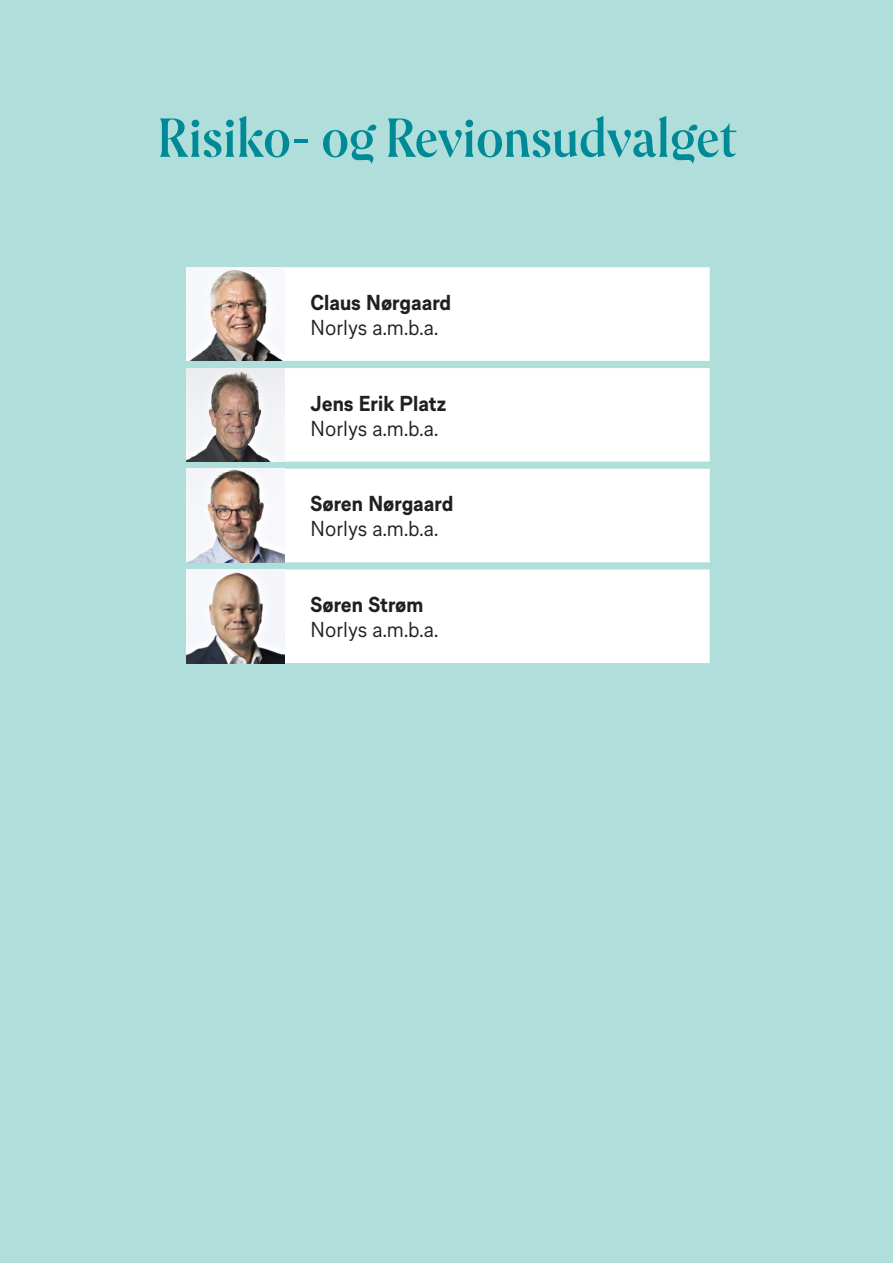
<style>
.page{position:relative;width:893px;height:1263px;background:#afdedb}
.page>*{position:absolute;margin:0;border:0;box-sizing:border-box;transform-origin:0 0}
.t1{font:700 52.5px "NORLYS Headline";color:#008a97}
.t2{font:20.7px "NORLYS Text";color:#231f20}
.t3{font:700 20.7px "NORLYS Text";color:#231f20}
</style>
<div class="page">
<svg style="left:187px;top:267px;width:523px;height:396px;background:#f9fcfc"></svg>
<img style="left:187px;top:267px;width:97px;height:94px">
<img style="left:187px;top:368px;width:97px;height:94px">
<img style="left:187px;top:469px;width:97px;height:93px">
<img style="left:187px;top:569px;width:97px;height:94px">
<p class="t1" style="left:158px;top:103px;width:580px">Risiko- og Revionsudvalget</p>
<p class="t3" style="left:311px;top:288px;width:142px">Claus Nørgaard</p>
<p class="t2" style="left:311px;top:313px;width:129px">Norlys a.m.b.a.</p>
<p class="t3" style="left:311px;top:388px;width:137px">Jens Erik Platz</p>
<p class="t2" style="left:311px;top:414px;width:129px">Norlys a.m.b.a.</p>
<p class="t3" style="left:311px;top:489px;width:144px">Søren Nørgaard</p>
<p class="t2" style="left:311px;top:514px;width:129px">Norlys a.m.b.a.</p>
<p class="t3" style="left:311px;top:590px;width:114px">Søren Strøm</p>
<p class="t2" style="left:311px;top:615px;width:129px">Norlys a.m.b.a.</p>
</div>
